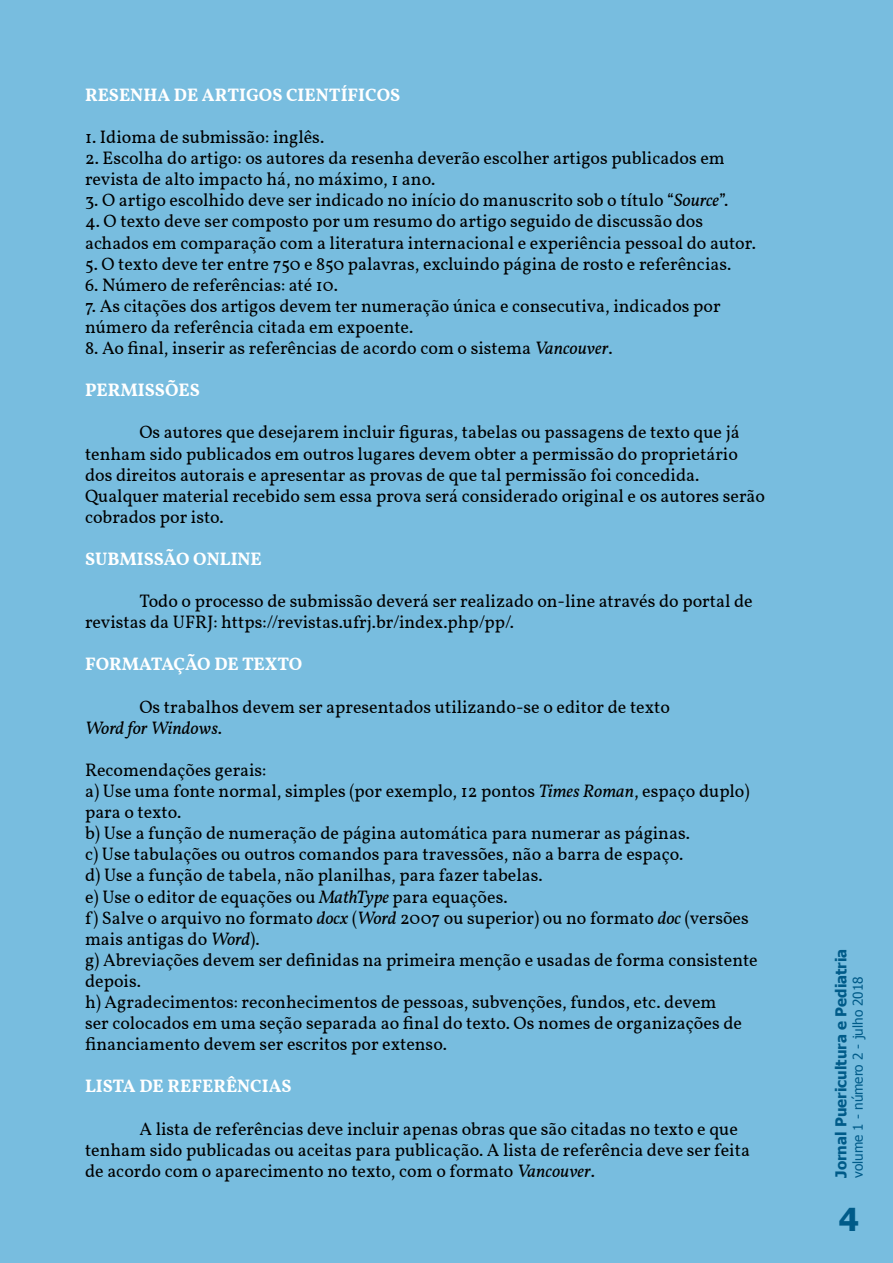
<style>
.page{position:relative;width:893px;height:1263px;background:#78bddf}
.page>*{position:absolute;margin:0;border:0;box-sizing:border-box;transform-origin:0 0}
.t1{font:700 31.5px "Tahoma";color:#005b89}
.t2{font:18px/21.1px "Vollkorn";color:#000}
.t3{font:700 18px "Vollkorn";color:#fff}
.t4{font:700 15px "Tahoma";color:#005b89}
.t5{font:13.5px "Tahoma";color:#005b89}
.s1{font-style:italic}
</style>
<div class="page">
<p class="t3" style="left:85px;top:81px;width:317px">RESENHA DE ARTIGOS CIENTÍFICOS</p>
<p class="t2" style="left:85px;top:127px;width:241px">1. Idioma de submissão: inglês.</p>
<p class="t2" style="left:85px;top:148px;width:641px">2. Escolha do artigo: os autores da resenha deverão escolher artigos publicados em revista de alto impacto há, no máximo, 1 ano.</p>
<p class="t2" style="left:85px;top:190px;width:645px">3. O artigo escolhido deve ser indicado no início do manuscrito sob o título “<span class="s1">Source</span>”.</p>
<p class="t2" style="left:85px;top:211px;width:672px">4. O texto deve ser composto por um resumo do artigo seguido de discussão dos achados em comparação com a literatura internacional e experiência pessoal do autor.</p>
<p class="t2" style="left:85px;top:253px;width:648px">5. O texto deve ter entre 750 e 850 palavras, excluindo página de rosto e referências.</p>
<p class="t2" style="left:85px;top:275px;width:254px">6. Número de referências: até 10.</p>
<p class="t2" style="left:85px;top:296px;width:637px">7. As citações dos artigos devem ter numeração única e consecutiva, indicados por número da referência citada em expoente.</p>
<p class="t2" style="left:85px;top:338px;width:529px">8. Ao final, inserir as referências de acordo com o sistema <span class="s1">Vancouver</span>.</p>
<p class="t3" style="left:85px;top:377px;width:116px">PERMISSÕES</p>
<p class="t2" style="left:85px;top:422px;width:682px;text-indent:54px">Os autores que desejarem incluir figuras, tabelas ou passagens de texto que já tenham sido publicados em outros lugares devem obter a permissão do proprietário dos direitos autorais e apresentar as provas de que tal permissão foi concedida.<br>Qualquer material recebido sem essa prova será considerado original e os autores serão cobrados por isto.</p>
<p class="t3" style="left:85px;top:545px;width:178px">SUBMISSÃO ONLINE</p>
<p class="t2" style="left:85px;top:591px;width:669px;text-indent:54px">Todo o processo de submissão deverá ser realizado on-line através do portal de revistas da UFRJ: https://revistas.ufrj.br/index.php/pp/.</p>
<p class="t3" style="left:85px;top:651px;width:219px">FORMATAÇÃO DE TEXTO</p>
<p class="t2" style="left:85px;top:696px;width:587px;text-indent:54px">Os trabalhos devem ser apresentados utilizando-se o editor de texto<br><span class="s1">Word for Windows</span>.</p>
<p class="t2" style="left:85px;top:760px;width:674px">Recomendações gerais:<br>a) Use uma fonte normal, simples (por exemplo, 12 pontos <span class="s1">Times Roman</span>, espaço duplo) para o texto.<br>b) Use a função de numeração de página automática para numerar as páginas.<br>c) Use tabulações ou outros comandos para travessões, não a barra de espaço.<br>d) Use a função de tabela, não planilhas, para fazer tabelas.<br>e) Use o editor de equações ou <span class="s1">MathType</span> para equações.<br>f) Salve o arquivo no formato <span class="s1">docx</span> (<span class="s1">Word</span> 2007 ou superior) ou no formato <span class="s1">doc</span> (versões mais antigas do <span class="s1">Word</span>).<br>g) Abreviações devem ser definidas na primeira menção e usadas de forma consistente depois.<br>h) Agradecimentos: reconhecimentos de pessoas, subvenções, fundos, etc. devem<br>ser colocados em uma seção separada ao final do texto. Os nomes de organizações de financiamento devem ser escritos por extenso.</p>
<p class="t3" style="left:85px;top:1073px;width:208px">LISTA DE REFERÊNCIAS</p>
<p class="t2" style="left:85px;top:1118px;width:666px;text-indent:54px">A lista de referências deve incluir apenas obras que são citadas no texto e que tenham sido publicadas ou aceitas para publicação. A lista de referência deve ser feita de acordo com o aparecimento no texto, com o formato <span class="s1">Vancouver</span>.</p>
<p class="t4" style="left:831px;top:1178px;width:231px;rotate:-90deg">Jornal Puericultura e Pediatria</p>
<p class="t5" style="left:849px;top:1178px;width:203px;rotate:-90deg">volume 1 - número 2 - julho 2018</p>
<h1 class="t1" style="left:839px;top:1197px;width:22px">4</h1>
</div>
